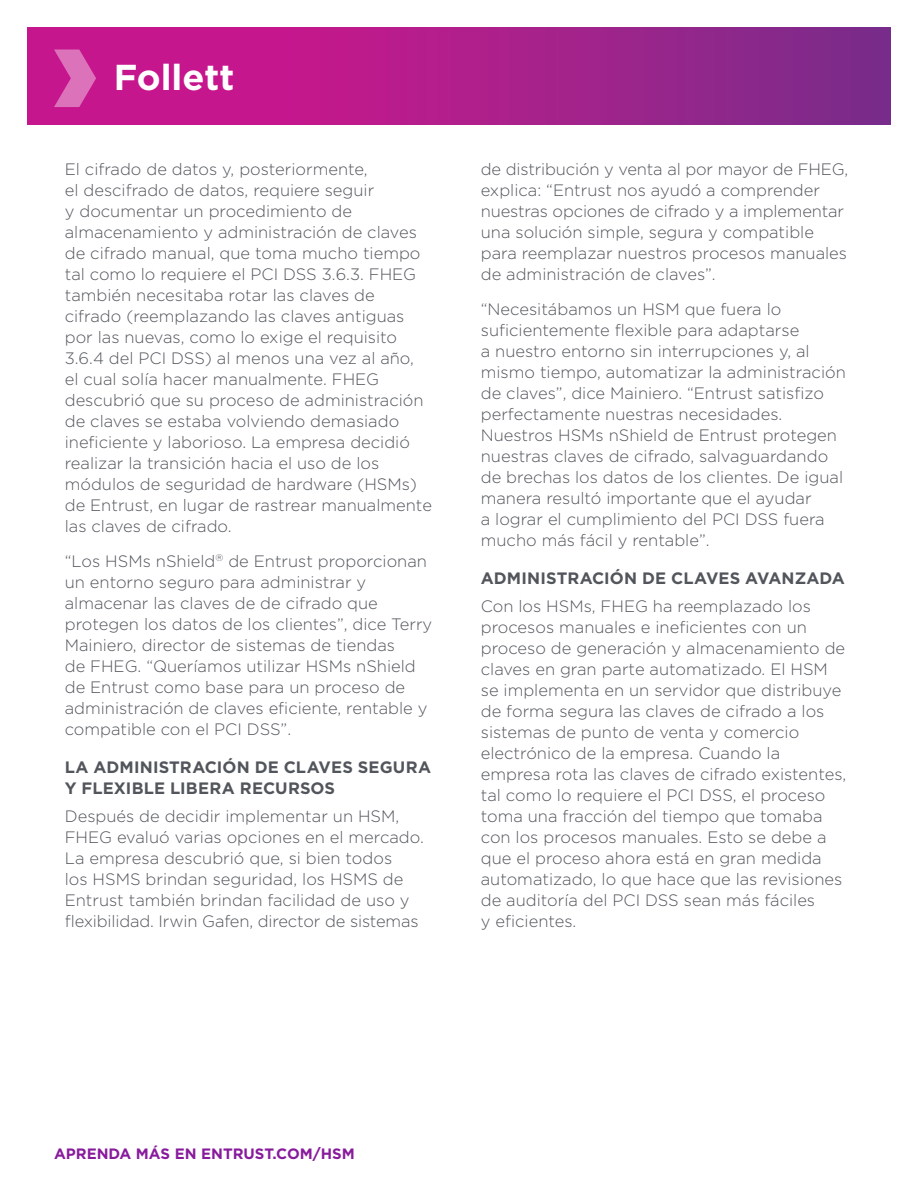
<style>
.page{position:relative;width:918px;height:1188px;background:#fff}
.page>*{position:absolute;margin:0;border:0;box-sizing:border-box;transform-origin:0 0}
.Company_Name{font:700 36px "Gotham";color:#fff}
.Body_copy{font:300 16.5px/21px "Gotham";color:#52555b}
.header_1{font:700 16.5px/21px "Gotham";letter-spacing:.005em;color:#52555b}
.CTA_URL_front{font:700 15px "Gotham";color:#881b9c}
</style>
<div class="page">
<svg style="left:27px;top:27px;width:864px;height:98px"></svg>
<svg style="left:54px;top:50px;width:42px;height:57px"></svg>
<p class="Company_Name" style="left:114px;top:54px;width:122px">Follett</p>
<p class="Body_copy" style="left:65px;top:158px;width:369px">El cifrado de datos y, posteriormente,<br>el descifrado de datos, requiere seguir<br>y documentar un procedimiento de almacenamiento y administración de claves de cifrado manual, que toma mucho tiempo tal como lo requiere el PCI DSS 3.6.3. FHEG también necesitaba rotar las claves de cifrado (reemplazando las claves antiguas por las nuevas, como lo exige el requisito 3.6.4 del PCI DSS) al menos una vez al año,<br>el cual solía hacer manualmente. FHEG descubrió que su proceso de administración de claves se estaba volviendo demasiado ineficiente y laborioso. La empresa decidió realizar la transición hacia el uso de los módulos de seguridad de hardware (HSMs) de Entrust, en lugar de rastrear manualmente las claves de cifrado.</p>
<p class="Body_copy" style="left:65px;top:550px;width:369px">“Los HSMs nShield<sup>®</sup> de Entrust proporcionan un entorno seguro para administrar y almacenar las claves de de cifrado que protegen los datos de los clientes”, dice Terry Mainiero, director de sistemas de tiendas<br>de FHEG. “Queríamos utilizar HSMs nShield de Entrust como base para un proceso de administración de claves eficiente, rentable y compatible con el PCI DSS”.</p>
<p class="header_1" style="left:65px;top:757px;width:368px">LA ADMINISTRACIÓN DE CLAVES SEGURA<br>Y FLEXIBLE LIBERA RECURSOS</p>
<p class="Body_copy" style="left:65px;top:805px;width:361px">Después de decidir implementar un HSM, FHEG evaluó varias opciones en el mercado.<br>La empresa descubrió que, si bien todos<br>los HSMS brindan seguridad, los HSMS de Entrust también brindan facilidad de uso y flexibilidad. Irwin Gafen, director de sistemas</p>
<p class="Body_copy" style="left:481px;top:158px;width:369px">de distribución y venta al por mayor de FHEG, explica: “Entrust nos ayudó a comprender nuestras opciones de cifrado y a implementar una solución simple, segura y compatible para reemplazar nuestros procesos manuales de administración de claves”.</p>
<p class="Body_copy" style="left:481px;top:298px;width:366px">“Necesitábamos un HSM que fuera lo suficientemente flexible para adaptarse<br>a nuestro entorno sin interrupciones y, al mismo tiempo, automatizar la administración de claves”, dice Mainiero. “Entrust satisfizo perfectamente nuestras necesidades.<br>Nuestros HSMs nShield de Entrust protegen nuestras claves de cifrado, salvaguardando de brechas los datos de los clientes. De igual manera resultó importante que el ayudar<br>a lograr el cumplimiento del PCI DSS fuera mucho más fácil y rentable”.</p>
<p class="header_1" style="left:481px;top:568px;width:366px">ADMINISTRACIÓN DE CLAVES AVANZADA</p>
<p class="Body_copy" style="left:481px;top:595px;width:367px">Con los HSMs, FHEG ha reemplazado los procesos manuales e ineficientes con un proceso de generación y almacenamiento de claves en gran parte automatizado. El HSM se implementa en un servidor que distribuye de forma segura las claves de cifrado a los sistemas de punto de venta y comercio electrónico de la empresa. Cuando la empresa rota las claves de cifrado existentes, tal como lo requiere el PCI DSS, el proceso toma una fracción del tiempo que tomaba con los procesos manuales. Esto se debe a que el proceso ahora está en gran medida automatizado, lo que hace que las revisiones de auditoría del PCI DSS sean más fáciles<br>y eficientes.</p>
<p class="CTA_URL_front" style="left:54px;top:1144px;width:302px">APRENDA MÁS EN ENTRUST.COM/HSM</p>
</div>
